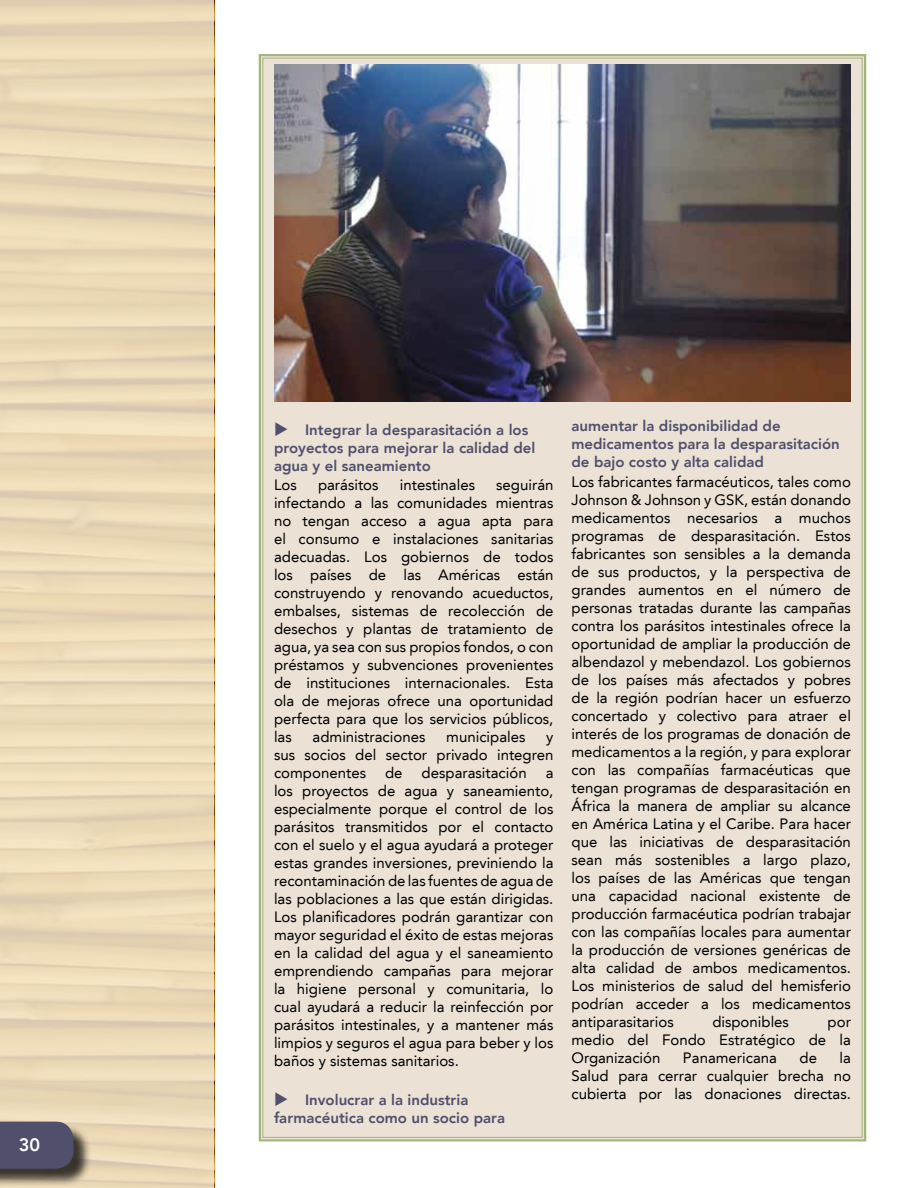
<style>
.page{position:relative;width:918px;height:1188px;background:#fff}
.page>*{position:absolute;margin:0;border:0;box-sizing:border-box;transform-origin:0 0}
.t1{font:800 18px "Avenir LT";color:#fff}
.t2{font:15px/18px "Avenir LT";color:#000;text-align:justify}
.t3{font:800 15px/18px "Avenir LT";color:#504f6c}
</style>
<div class="page">
<svg style="left:0;top:0;width:214px;height:1188px;background:#ead8b7"></svg>
<div style="left:0;top:1124px;width:92px;height:64px;background:#000;opacity:.75"></div>
<div style="left:0;top:1122px;width:73px;height:47px;background:#504f6c"></div>
<div style="left:258px;top:54px;width:609px;height:1088px;background:#ebe1d5"></div>
<img style="left:274px;top:65px;width:577px;height:337px">
<p class="t1" style="left:19px;top:1134px;width:23px">30</p>
<p class="t3" style="left:274px;top:420px;width:263px">◆ Integrar la desparasitación a los proyectos para mejorar la calidad del agua y el saneamiento</p>
<p class="t2" style="left:274px;top:476px;width:24px">Los</p>
<p class="t2" style="left:318px;top:476px;width:62px">parásitos</p>
<p class="t2" style="left:400px;top:476px;width:77px">intestinales</p>
<p class="t2" style="left:274px;top:476px;width:281px;text-indent:222px">seguirán infectando a las comunidades mientras no tengan acceso a agua apta para el consumo e instalaciones sanitarias adecuadas. Los gobiernos de todos los países de las Américas están construyendo y renovando acueductos, embalses, sistemas de recolección de desechos y plantas de tratamiento de agua, ya sea con sus propios fondos, o con préstamos y subvenciones provenientes de instituciones internacionales. Esta ola de mejoras ofrece una oportunidad perfecta para que los servicios públicos, las</p>
<p class="t2" style="left:313px;top:728px;width:114px">administraciones</p>
<p class="t2" style="left:446px;top:728px;width:81px">municipales</p>
<p class="t2" style="left:274px;top:728px;width:281px;text-indent:272px">y sus socios del sector privado integren componentes</p>
<p class="t2" style="left:385px;top:764px;width:19px">de</p>
<p class="t2" style="left:422px;top:764px;width:107px">desparasitación</p>
<p class="t2" style="left:274px;top:764px;width:281px;text-indent:272px">a los proyectos de agua y saneamiento, especialmente porque el control de los parásitos transmitidos por el contacto con el suelo y el agua ayudará a proteger estas grandes inversiones, previniendo la recontaminación de las fuentes de agua de las poblaciones a las que están dirigidas.<br>Los planificadores podrán garantizar con mayor seguridad el éxito de estas mejoras en la calidad del agua y el saneamiento emprendiendo campañas para mejorar la higiene personal y comunitaria, lo cual ayudará a reducir la reinfección por parásitos intestinales, y a mantener más limpios y seguros el agua para beber y los baños y sistemas sanitarios.</p>
<p class="t3" style="left:274px;top:1091px;width:233px">◆ Involucrar a la industria farmacéutica como un socio para</p>
<p class="t3" style="left:572px;top:417px;width:270px">aumentar la disponibilidad de medicamentos para la desparasitación de bajo costo y alta calidad</p>
<p class="t2" style="left:572px;top:473px;width:281px">Los fabricantes farmacéuticos, tales como Johnson &amp; Johnson y GSK, están donando medicamentos necesarios a muchos programas de desparasitación. Estos fabricantes son sensibles a la demanda de sus productos, y la perspectiva de grandes aumentos en el número de personas tratadas durante las campañas contra los parásitos intestinales ofrece la oportunidad de ampliar la producción de albendazol y mebendazol. Los gobiernos de los países más afectados y pobres de la región podrían hacer un esfuerzo concertado y colectivo para atraer el interés de los programas de donación de medicamentos a la región, y para explorar con las compañías farmacéuticas que tengan programas de desparasitación en África la manera de ampliar su alcance en América Latina y el Caribe. Para hacer que las iniciativas de desparasitación sean más sostenibles a largo plazo, los países de las Américas que tengan una capacidad nacional existente de producción farmacéutica podrían trabajar con las compañías locales para aumentar la producción de versiones genéricas de alta calidad de ambos medicamentos.<br>Los ministerios de salud del hemisferio podrían acceder a los medicamentos antiparasitarios</p>
<p class="t2" style="left:712px;top:1013px;width:78px">disponibles</p>
<p class="t2" style="left:572px;top:1013px;width:281px;text-indent:256px">por medio del Fondo Estratégico de la Organización</p>
<p class="t2" style="left:572px;top:1049px;width:281px;text-indent:268px">la Salud para cerrar cualquier brecha no cubierta por las donaciones directas.</p>
<p class="t2" style="left:683px;top:1049px;width:95px">Panamericana</p>
<p class="t2" style="left:800px;top:1049px;width:19px">de</p>
</div>
